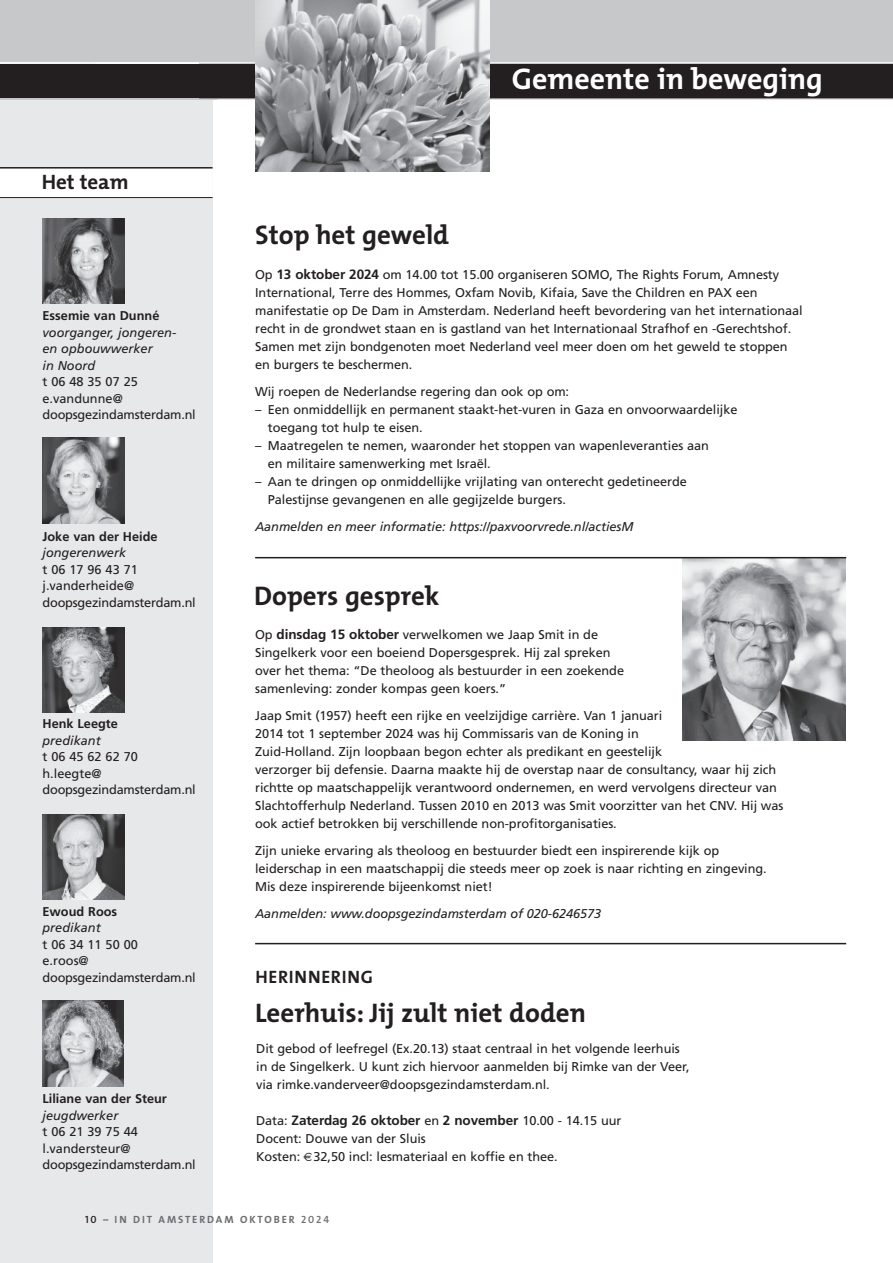
<style>
.page{position:relative;width:893px;height:1263px;background:#fff}
.page>*{position:absolute;margin:0;border:0;box-sizing:border-box;transform-origin:0 0}
.t1{font:700 30px "The Mix";color:#fff}
.t2{font:700 27px "The Mix";color:#231f20}
.t3{font:700 21px "The Mix";letter-spacing:-.005em;color:#231f20}
.t4{font:700 18px "The Mix";letter-spacing:.045em;color:#231f20}
.t5{font:700 13.5px "Frutiger";letter-spacing:-.005em;color:#231f20}
.t6{font:12.75px/18px "Frutiger";letter-spacing:-.005em;color:#231f20}
.t7{font:italic 12.75px/16.5px "Frutiger";letter-spacing:-.005em;color:#231f20}
.t8{font:700 12.75px "Frutiger";color:#231f20}
.t9{font:700 10.5px "The Mix";letter-spacing:.18em;color:#6c6d70}
.s1{font-weight:700;font-size:13.5px}
.s2{font-weight:400;font-size:12.75px}
.s3{font-family:"The Mix Semi Bold Caps";font-weight:400;color:#231f20}
.s4{font-family:"The Mix Semi Bold Caps";font-weight:400}
</style>
<div class="page">
<img style="left:682px;top:558px;width:163px;height:183px">
<div style="left:0;top:0;width:213px;height:1263px;background:#e7e8e9"></div>
<div style="left:0;top:0;width:893px;height:99px;background:#c7c8ca"></div>
<div style="left:0;top:63px;width:893px;height:36px;background:#231f20"></div>
<hr style="left:0;top:62px;width:893px;height:2px;background:#fff">
<hr style="left:0;top:99px;width:893px;height:1px;background:#fff">
<div style="left:0;top:169px;width:213px;height:28px;background:#fff"></div>
<hr style="left:0;top:197px;width:213px;height:1px;background:#231f20">
<hr style="left:0;top:167px;width:213px;height:2px;background:#231f20">
<img style="left:43px;top:218px;width:81px;height:86px">
<img style="left:43px;top:438px;width:81px;height:85px">
<img style="left:43px;top:627px;width:81px;height:85px">
<img style="left:43px;top:814px;width:81px;height:86px">
<img style="left:42px;top:1001px;width:82px;height:85px">
<img style="left:255px;top:0;width:234px;height:171px">
<hr style="left:255px;top:943px;width:591px;height:1px;background:#231f20">
<hr style="left:255px;top:557px;width:591px;height:1px;background:#231f20">
<h3 class="t3" style="left:42px;top:175px;width:88px">Het team</h3>
<p class="t8" style="left:43px;top:311px;width:118px">Essemie van Dunné</p>
<p class="t7" style="left:43px;top:325px;width:135px">voorganger, jongeren&shy;en opbouwwerker<br>in Noord</p>
<p class="t6" style="left:43px;top:374px;width:155px;line-height:16.5px">t 06 48 35 07 25 e.vandunne@ doopsgezindamsterdam.nl</p>
<p class="t8" style="left:43px;top:531px;width:117px">Joke van der Heide</p>
<p class="t7" style="left:43px;top:545px;width:85px">jongerenwerk</p>
<p class="t6" style="left:43px;top:562px;width:155px;line-height:16.5px">t 06 17 96 43 71 j.vanderheide@ doopsgezindamsterdam.nl</p>
<p class="t8" style="left:43px;top:719px;width:77px">Henk Leegte</p>
<p class="t7" style="left:43px;top:733px;width:60px">predikant</p>
<p class="t6" style="left:43px;top:749px;width:155px;line-height:16.5px">t 06 45 62 62 70 h.leegte@ doopsgezindamsterdam.nl</p>
<p class="t8" style="left:43px;top:906px;width:76px">Ewoud Roos</p>
<p class="t7" style="left:43px;top:920px;width:60px">predikant</p>
<p class="t6" style="left:43px;top:937px;width:155px;line-height:16.5px">t 06 34 11 50 00<br>e.roos@ doopsgezindamsterdam.nl</p>
<p class="t8" style="left:43px;top:1093px;width:126px">Liliane van der Steur</p>
<p class="t7" style="left:43px;top:1108px;width:77px">jeugdwerker</p>
<p class="t6" style="left:43px;top:1124px;width:155px;line-height:16.5px">t 06 21 39 75 44 l.vandersteur@ doopsgezindamsterdam.nl</p>
<h2 class="t2" style="left:255px;top:226px;width:195px">Stop het geweld</h2>
<h1 class="t1" style="left:512px;top:68px;width:312px">Gemeente in beweging</h1>
<p class="t6" style="left:255px;top:267px;width:549px">Op <span class="s1">13 oktober 2024</span> om 14.00 tot 15.00 organiseren SOMO, The Rights Forum, Amnesty International, Terre des Hommes, Oxfam Novib, Kifaia, Save the Children en PAX een manifestatie op De Dam in Amsterdam. Nederland heeft bevordering van het internationaal recht in de grondwet staan en is gastland van het Internationaal Strafhof en -Gerechtshof.<br>Samen met zijn bondgenoten moet Nederland veel meer doen om het geweld te stoppen en burgers te beschermen.</p>
<p class="t6" style="left:255px;top:384px;width:316px">Wij roepen de Nederlandse regering dan ook op om:</p>
<p class="t6" style="left:268px;top:402px;width:471px;text-indent:-13px">– Een onmiddellijk en permanent staakt-het-vuren in Gaza en onvoorwaardelijke toegang tot hulp te eisen.</p>
<p class="t6" style="left:268px;top:438px;width:442px;text-indent:-13px">– Maatregelen te nemen, waaronder het stoppen van wapenleveranties aan en militaire samenwerking met Israël.</p>
<p class="t6" style="left:268px;top:474px;width:420px;text-indent:-13px">– Aan te dringen op onmiddellijke vrijlating van onterecht gedetineerde<br>Palestijnse gevangenen en alle gegijzelde burgers.</p>
<p class="t7" style="left:255px;top:519px;width:380px">Aanmelden en meer informatie: https://paxvoorvrede.nl/actiesM</p>
<h2 class="t2" style="left:254px;top:587px;width:187px">Dopers gesprek</h2>
<p class="t6" style="left:255px;top:627px;width:370px">Op <span class="s1">dinsdag 15 oktober</span> verwelkomen we Jaap Smit in de Singelkerk voor een boeiend Dopersgesprek. Hij zal spreken over het thema: “De theoloog als bestuurder in een zoekende samenleving: zonder kompas geen koers.”</p>
<p class="t6" style="left:255px;top:708px;width:530px">Jaap Smit (1957) heeft een rijke en veelzijdige carrière. Van 1 januari<br>2014 tot 1 september 2024 was hij Commissaris van de Koning in<br>Zuid-Holland. Zijn loopbaan begon echter als predikant en geestelijk<br>verzorger bij defensie. Daarna maakte hij de overstap naar de consultancy, waar hij zich richtte op maatschappelijk verantwoord ondernemen, en werd vervolgens directeur van Slachtofferhulp Nederland. Tussen 2010 en 2013 was Smit voorzitter van het CNV. Hij was ook actief betrokken bij verschillende non-profitorganisaties.</p>
<p class="t6" style="left:255px;top:843px;width:513px">Zijn unieke ervaring als theoloog en bestuurder biedt een inspirerende kijk op leiderschap in een maatschappij die steeds meer op zoek is naar richting en zingeving.<br>Mis deze inspirerende bijeenkomst niet!</p>
<p class="t7" style="left:255px;top:906px;width:348px">Aanmelden: www.doopsgezindamsterdam of 020-6246573</p>
<h3 class="t4" style="left:255px;top:970px;width:119px">HERINNERING</h3>
<h2 class="t2" style="left:255px;top:1004px;width:332px">Leerhuis: Jij zult niet doden</h2>
<p class="t6" style="left:256px;top:1041px;width:435px">Dit gebod of leefregel (Ex.20.13) staat centraal in het volgende leerhuis in de Singelkerk. U kunt zich hiervoor aanmelden bij Rimke van der Veer, via rimke.vanderveer@doopsgezindamsterdam.nl.</p>
<p class="t5" style="left:256px;top:1115px;width:367px"><span class="s2">Data:</span> Zaterdag 26 oktober <span class="s2">en</span> 2 november <span class="s2">10.00 - 14.15 uur</span></p>
<p class="t6" style="left:256px;top:1131px;width:303px">Docent: Douwe van der Sluis<br>Kosten: 32,50 incl: lesmateriaal en koffie en thee.</p>
<p class="t9" style="left:85px;top:1216px;width:246px"><span class="s3">10</span> – IN DIT AMSTERDAM OKTOBER <span class="s4">2024</span></p>
</div>
